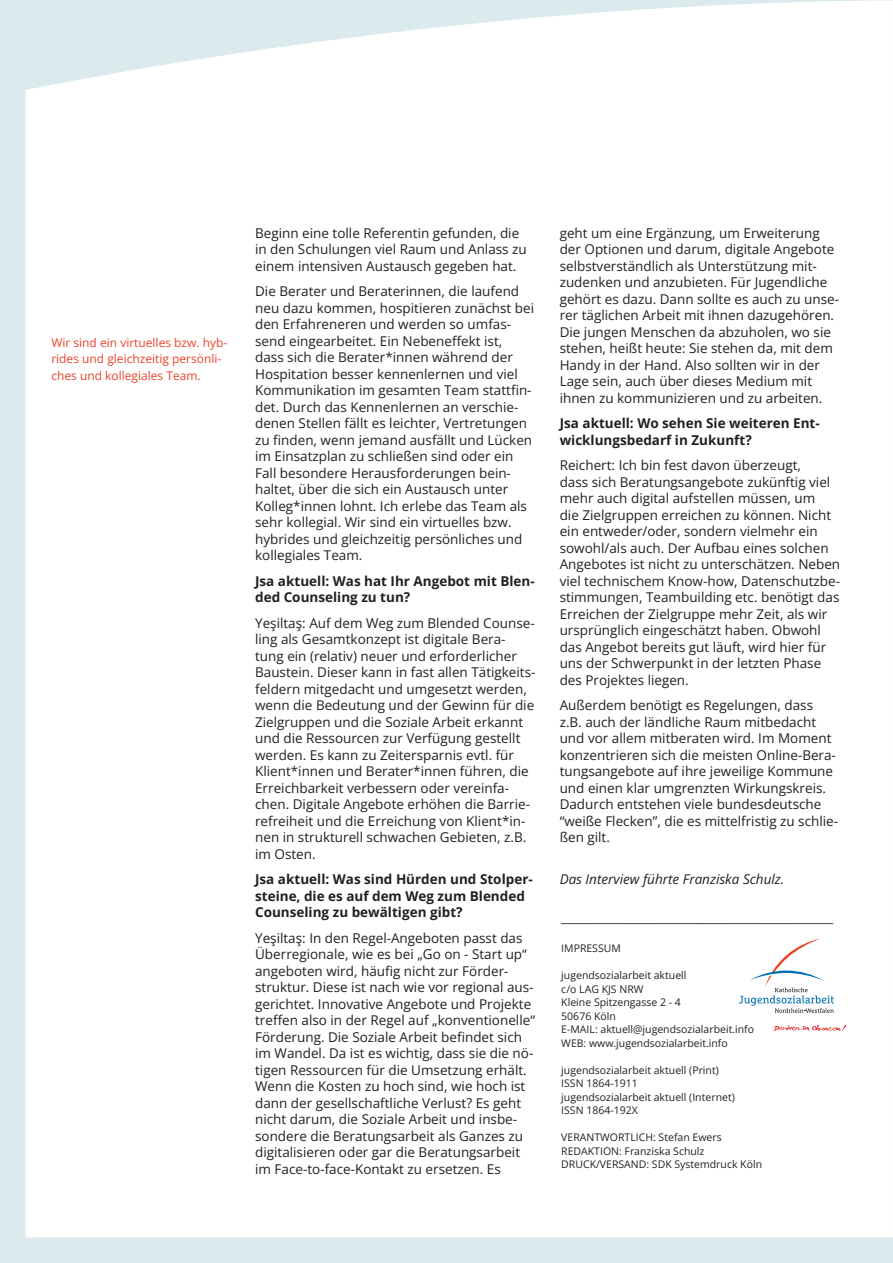
<style>
.page{position:relative;width:893px;height:1263px;background:#dbeaec}
.page>*{position:absolute;margin:0;border:0;box-sizing:border-box;transform-origin:0 0}
.t1{font:13.5px/16.5px "Open Sans";color:#231f20}
.t2{font:700 13.5px/16.5px "Open Sans";color:#231f20}
.t3{font:italic 13.5px "Open Sans";color:#231f20}
.t4{font:12px/16.5px "Open Sans";color:#ef422a}
.t5{font:10.5px/13.5px "Open Sans";color:#231f20}
</style>
<div class="page">
<div style="left:26px;top:0;width:856px;height:1237px;background:#fff"></div>
<svg style="left:739px;top:938px;width:95px;height:75px;background:#eceff2"></svg>
<svg style="left:773px;top:1025px;width:73px;height:6px"></svg>
<div style="left:882px;top:0;width:11px;height:1238px;background:#fff"></div>
<p class="t4" style="left:51px;top:334px;width:177px">Wir sind ein virtuelles bzw. hyb&shy;rides und gleichzeitig persönli&shy;ches und kollegiales Team.</p>
<p class="t1" style="left:255px;top:224px;width:273px">Beginn eine tolle Referentin gefunden, die in den Schulungen viel Raum und Anlass zu einem intensiven Austausch gegeben hat.</p>
<p class="t1" style="left:255px;top:283px;width:280px">Die Berater und Beraterinnen, die laufend neu dazu kommen, hospitieren zunächst bei den Erfahreneren und werden so umfas&shy;send eingearbeitet. Ein Nebeneffekt ist, dass sich die Berater*innen während der Hospitation besser kennenlernen und viel Kommunikation im gesamten Team stattfin&shy;det. Durch das Kennenlernen an verschie&shy;denen Stellen fällt es leichter, Vertretungen zu finden, wenn jemand ausfällt und Lücken im Einsatzplan zu schließen sind oder ein Fall besondere Herausforderungen bein&shy;haltet, über die sich ein Austausch unter Kolleg*innen lohnt. Ich erlebe das Team als sehr kollegial. Wir sind ein virtuelles bzw. hybrides und gleichzeitig persönliches und kollegiales Team.</p>
<p class="t2" style="left:255px;top:572px;width:281px">Jsa aktuell: Was hat Ihr Angebot mit Blen&shy;ded Counseling zu tun?</p>
<p class="t1" style="left:255px;top:614px;width:282px">Yeşiltaş: Auf dem Weg zum Blended Counse&shy;ling als Gesamtkonzept ist digitale Bera&shy;tung ein (relativ) neuer und erforderlicher Baustein. Dieser kann in fast allen Tätigkeits&shy;feldern mitgedacht und umgesetzt werden, wenn die Bedeutung und der Gewinn für die Zielgruppen und die Soziale Arbeit erkannt und die Ressourcen zur Verfügung gestellt werden. Es kann zu Zeitersparnis evtl. für Klient*innen und Berater*innen führen, die Erreichbarkeit verbessern oder vereinfa&shy;chen. Digitale Angebote erhöhen die Barrie&shy;refreiheit und die Erreichung von Klient*in&shy;nen in strukturell schwachen Gebieten, z.B. im Osten.</p>
<p class="t2" style="left:255px;top:871px;width:279px">Jsa aktuell: Was sind Hürden und Stolper&shy;steine, die es auf dem Weg zum Blended<br>Counseling zu bewältigen gibt?</p>
<p class="t1" style="left:255px;top:929px;width:281px">Yeşiltaş: In den Regel-Angeboten passt das Überregionale, wie es bei „Go on - Start up“ angeboten wird, häufig nicht zur Förder&shy;struktur. Diese ist nach wie vor regional aus&shy;gerichtet. Innovative Angebote und Projekte treffen also in der Regel auf „konventionelle“ Förderung. Die Soziale Arbeit befindet sich im Wandel. Da ist es wichtig, dass sie die nö&shy;tigen Ressourcen für die Umsetzung erhält.<br>Wenn die Kosten zu hoch sind, wie hoch ist dann der gesellschaftliche Verlust? Es geht nicht darum, die Soziale Arbeit und insbe&shy;sondere die Beratungsarbeit als Ganzes zu digitalisieren oder gar die Beratungsarbeit im Face-to-face-Kontakt zu ersetzen. Es</p>
<p class="t1" style="left:560px;top:224px;width:281px">geht um eine Ergänzung, um Erweiterung der Optionen und darum, digitale Angebote selbstverständlich als Unterstützung mit&shy;zudenken und anzubieten. Für Jugendliche gehört es dazu. Dann sollte es auch zu unse&shy;rer täglichen Arbeit mit ihnen dazugehören.<br>Die jungen Menschen da abzuholen, wo sie stehen, heißt heute: Sie stehen da, mit dem Handy in der Hand. Also sollten wir in der Lage sein, auch über dieses Medium mit ihnen zu kommunizieren und zu arbeiten.</p>
<p class="t2" style="left:560px;top:415px;width:262px">Jsa aktuell: Wo sehen Sie weiteren Ent&shy;wicklungsbedarf in Zukunft?</p>
<p class="t1" style="left:560px;top:457px;width:282px">Reichert: Ich bin fest davon überzeugt,<br>dass sich Beratungsangebote zukünftig viel mehr auch digital aufstellen müssen, um<br>die Zielgruppen erreichen zu können. Nicht ein entweder/oder, sondern vielmehr ein sowohl/als auch. Der Aufbau eines solchen Angebotes ist nicht zu unterschätzen. Neben viel technischem Know-how, Datenschutzbe&shy;stimmungen, Teambuilding etc. benötigt das Erreichen der Zielgruppe mehr Zeit, als wir ursprünglich eingeschätzt haben. Obwohl das Angebot bereits gut läuft, wird hier für uns der Schwerpunkt in der letzten Phase des Projektes liegen.</p>
<p class="t1" style="left:560px;top:696px;width:280px">Außerdem benötigt es Regelungen, dass z.B. auch der ländliche Raum mitbedacht und vor allem mitberaten wird. Im Moment konzentrieren sich die meisten Online-Bera&shy;tungsangebote auf ihre jeweilige Kommune und einen klar umgrenzten Wirkungskreis.<br>Dadurch entstehen viele bundesdeutsche “weiße Flecken”, die es mittelfristig zu schlie&shy;ßen gilt.</p>
<p class="t3" style="left:560px;top:870px;width:226px">Das Interview führte Franziska Schulz.</p>
<p class="t1" style="left:561px;top:909px;width:273px">______________________________________________</p>
<p class="t5" style="left:561px;top:941px;width:61px">IMPRESSUM</p>
<p class="t5" style="left:561px;top:968px;width:194px">jugendsozialarbeit aktuell<br>c/o LAG KJS NRW<br>Kleine Spitzengasse 2 - 4<br>50676 Köln<br>E-MAIL: aktuell@jugendsozialarbeit.info<br>WEB: www.jugendsozialarbeit.info</p>
<p class="t5" style="left:561px;top:1063px;width:175px">jugendsozialarbeit aktuell (Print)<br>ISSN 1864-1911<br>jugendsozialarbeit aktuell (Internet)<br>ISSN 1864-192X</p>
<p class="t5" style="left:561px;top:1130px;width:202px">VERANTWORTLICH: Stefan Ewers<br>REDAKTION: Franziska Schulz<br>DRUCK/VERSAND: SDK Systemdruck Köln</p>
</div>
